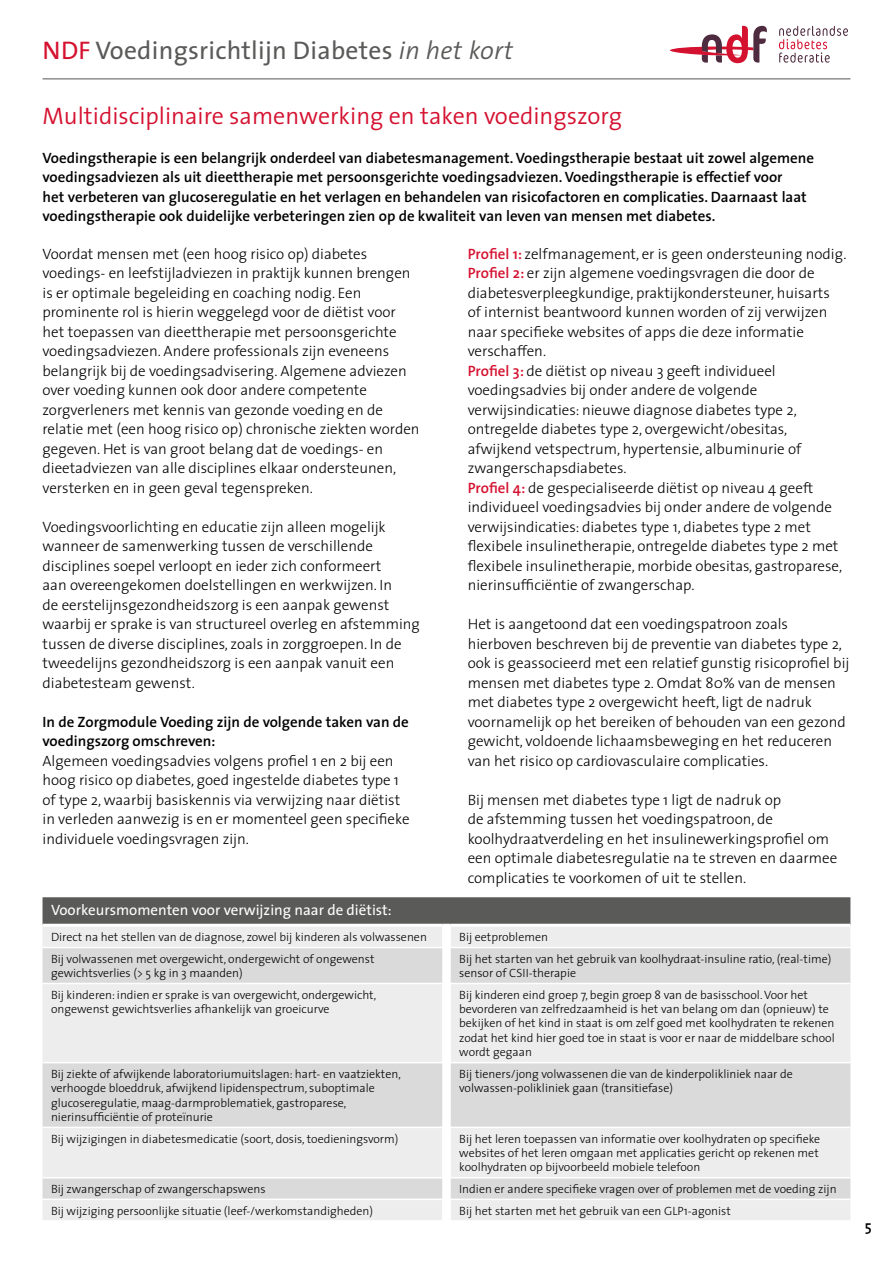
<style>
.page{position:relative;width:893px;height:1263px;background:#fff}
.page>*{position:absolute;margin:0;border:0;box-sizing:border-box;transform-origin:0 0}
.t1{font:25.5px "The Sans";letter-spacing:.01em;color:#5a5a59}
.t2{font:300 24px "The Sans";color:#d51130}
.t3{font:300 15px/19.5px "The Sans";color:#000}
.t4{font:600 15px/19.5px "The Sans";color:#000}
.t5{font:15px "The Sans";color:#fff}
.t6{font:300 12px/14.4px "The Sans";color:#000}
.s1{color:#d51130}
.s2{font-weight:300;font-style:italic}
.s3{font-weight:600;color:#d51130}
</style>
<div class="page">
<hr style="left:43px;top:79px;width:807px;height:1px;background:#575756">
<svg style="left:670px;top:25px;width:97px;height:38px"></svg>
<svg style="left:779px;top:25px;width:69px;height:38px"></svg>
<svg style="left:43px;top:897px;width:807px;height:323px;background:#dadada"></svg>
<hr style="left:451px;top:924px;width:399px;height:3px;background:#fff">
<h1 class="t1" style="left:43px;top:29px;width:472px"><span class="s1">NDF</span> Voedingsrichtlijn Diabetes <span class="s2">in het kort</span></h1>
<h2 class="t2" style="left:43px;top:96px;width:581px">Multidisciplinaire samenwerking en taken voedingszorg</h2>
<p class="t4" style="left:43px;top:148px;width:773px">Voedingstherapie is een belangrijk onderdeel van diabetesmanagement. Voedingstherapie bestaat uit zowel algemene voedingsadviezen als uit dieettherapie met persoonsgerichte voedingsadviezen. Voedingstherapie is effectief voor<br>het verbeteren van glucoseregulatie en het verlagen en behandelen van risicofactoren en complicaties. Daarnaast laat voedingstherapie ook duidelijke verbeteringen zien op de kwaliteit van leven van mensen met diabetes.</p>
<p class="t3" style="left:43px;top:243px;width:379px">Voordat mensen met (een hoog risico op) diabetes voedings- en leefstijladviezen in praktijk kunnen brengen is er optimale begeleiding en coaching nodig. Een prominente rol is hierin weggelegd voor de diëtist voor het toepassen van dieettherapie met persoonsgerichte voedingsadviezen. Andere professionals zijn eveneens belangrijk bij de voedingsadvisering. Algemene adviezen over voeding kunnen ook door andere competente zorgverleners met kennis van gezonde voeding en de relatie met (een hoog risico op) chronische ziekten worden gegeven. Het is van groot belang dat de voedings- en dieetadviezen van alle disciplines elkaar ondersteunen, versterken en in geen geval tegenspreken.</p>
<p class="t3" style="left:43px;top:516px;width:379px">Voedingsvoorlichting en educatie zijn alleen mogelijk wanneer de samenwerking tussen de verschillende disciplines soepel verloopt en ieder zich conformeert<br>aan overeengekomen doelstellingen en werkwijzen. In<br>de eerstelijnsgezondheidszorg is een aanpak gewenst waarbij er sprake is van structureel overleg en afstemming tussen de diverse disciplines, zoals in zorggroepen. In de tweedelijns gezondheidszorg is een aanpak vanuit een diabetesteam gewenst.</p>
<p class="t4" style="left:43px;top:711px;width:368px">In de Zorgmodule Voeding zijn de volgende taken van de voedingszorg omschreven:</p>
<p class="t3" style="left:43px;top:750px;width:369px">Algemeen voedingsadvies volgens profiel 1 en 2 bij een hoog risico op diabetes, goed ingestelde diabetes type 1 of type 2, waarbij basiskennis via verwijzing naar diëtist in verleden aanwezig is en er momenteel geen specifieke individuele voedingsvragen zijn.</p>
<p class="t3" style="left:468px;top:243px;width:380px"><span class="s3">Profiel 1:</span> zelfmanagement, er is geen ondersteuning nodig.<br><span class="s3">Profiel 2:</span> er zijn algemene voedingsvragen die door de diabetesverpleegkundige, praktijkondersteuner, huisarts of internist beantwoord kunnen worden of zij verwijzen naar specifieke websites of apps die deze informatie verschaffen.<br><span class="s3">Profiel 3:</span> de diëtist op niveau 3 geeft individueel voedingsadvies bij onder andere de volgende verwijsindicaties: nieuwe diagnose diabetes type 2, ontregelde diabetes type 2, overgewicht/obesitas, afwijkend vetspectrum, hypertensie, albuminurie of zwangerschapsdiabetes.<br><span class="s3">Profiel 4:</span> de gespecialiseerde diëtist op niveau 4 geeft individueel voedingsadvies bij onder andere de volgende verwijsindicaties: diabetes type 1, diabetes type 2 met flexibele insulinetherapie, ontregelde diabetes type 2 met flexibele insulinetherapie, morbide obesitas, gastroparese, nierinsufficiëntie of zwangerschap.</p>
<p class="t3" style="left:468px;top:614px;width:383px">Het is aangetoond dat een voedingspatroon zoals hierboven beschreven bij de preventie van diabetes type 2, ook is geassocieerd met een relatief gunstig risicoprofiel bij mensen met diabetes type 2. Omdat 80% van de mensen met diabetes type 2 overgewicht heeft, ligt de nadruk voornamelijk op het bereiken of behouden van een gezond gewicht, voldoende lichaamsbeweging en het reduceren van het risico op cardiovasculaire complicaties.</p>
<p class="t3" style="left:468px;top:789px;width:371px">Bij mensen met diabetes type 1 ligt de nadruk op<br>de afstemming tussen het voedingspatroon, de koolhydraatverdeling en het insulinewerkingsprofiel om een optimale diabetesregulatie na te streven en daarmee complicaties te voorkomen of uit te stellen.</p>
<p class="t5" style="left:51px;top:897px;width:342px">Voorkeursmomenten voor verwijzing naar de diëtist:</p>
<p class="t6" style="left:51px;top:929px;width:377px">Direct na het stellen van de diagnose, zowel bij kinderen als volwassenen</p>
<p class="t6" style="left:459px;top:929px;width:90px">Bij eetproblemen</p>
<p class="t6" style="left:51px;top:951px;width:325px">Bij volwassenen met overgewicht, ondergewicht of ongewenst gewichtsverlies (&gt; 5 kg in 3 maanden)</p>
<p class="t6" style="left:459px;top:951px;width:374px">Bij het starten van het gebruik van koolhydraat-insuline ratio, (real-time) sensor of CSII-therapie</p>
<p class="t6" style="left:51px;top:987px;width:327px">Bij kinderen: indien er sprake is van overgewicht, ondergewicht, ongewenst gewichtsverlies afhankelijk van groeicurve</p>
<p class="t6" style="left:459px;top:987px;width:377px">Bij kinderen eind groep 7, begin groep 8 van de basisschool. Voor het bevorderen van zelfredzaamheid is het van belang om dan (opnieuw) te bekijken of het kind in staat is om zelf goed met koolhydraten te rekenen zodat het kind hier goed toe in staat is voor er naar de middelbare school wordt gegaan</p>
<p class="t6" style="left:51px;top:1066px;width:351px">Bij ziekte of afwijkende laboratoriumuitslagen: hart- en vaatziekten, verhoogde bloeddruk, afwijkend lipidenspectrum, suboptimale glucoseregulatie, maag-darmproblematiek, gastroparese, nierinsufficiëntie of proteïnurie</p>
<p class="t6" style="left:459px;top:1066px;width:335px">Bij tieners/jong volwassenen die van de kinderpolikliniek naar de volwassen-polikliniek gaan (transitiefase)</p>
<p class="t6" style="left:51px;top:1131px;width:349px">Bij wijzigingen in diabetesmedicatie (soort, dosis, toedieningsvorm)</p>
<p class="t6" style="left:459px;top:1131px;width:363px">Bij het leren toepassen van informatie over koolhydraten op specifieke websites of het leren omgaan met applicaties gericht op rekenen met koolhydraten op bijvoorbeeld mobiele telefoon</p>
<p class="t6" style="left:51px;top:1181px;width:216px">Bij zwangerschap of zwangerschapswens</p>
<p class="t6" style="left:459px;top:1181px;width:379px">Indien er andere specifieke vragen over of problemen met de voeding zijn</p>
<p class="t6" style="left:51px;top:1203px;width:324px">Bij wijziging persoonlijke situatie (leef-/werkomstandigheden)</p>
<p class="t6" style="left:459px;top:1203px;width:273px">Bij het starten met het gebruik van een GLP1-agonist</p>
<p class="t4" style="left:865px;top:1216px;width:8px">5</p>
</div>
